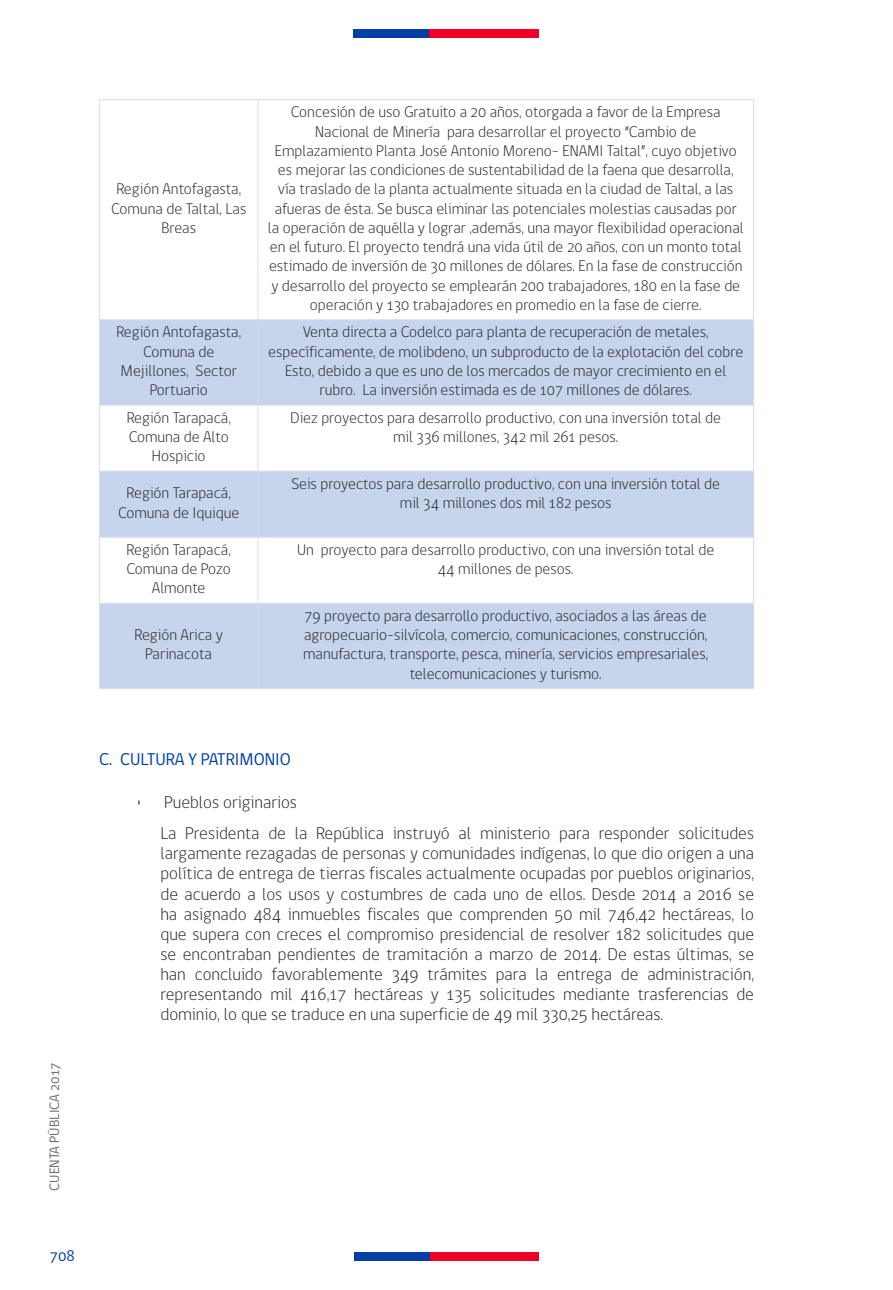
<style>
.page{position:relative;width:893px;height:1290px;background:#fff}
.page>*{position:absolute;margin:0;border:0;box-sizing:border-box;transform-origin:0 0}
.t1{font:300 17.5px/20.1px "gob CL";color:#231f20}
.t2{font:17.5px "gob CL";color:#0040a6}
.t3{font:300 15.75px/19.2px "gob CL";color:#231f20;text-align:center}
.t4{font:15.75px "gob CL";color:#0040a6}
.t5{font:14px "gob CL";color:#6c6d70}
</style>
<div class="page">
<div style="left:430px;top:1252px;width:109px;height:8px;background:#ef0027"></div>
<div style="left:354px;top:1252px;width:76px;height:8px;background:#0040a6"></div>
<div style="left:429px;top:29px;width:110px;height:8px;background:#ef0027"></div>
<div style="left:354px;top:29px;width:75px;height:8px;background:#0040a6"></div>
<svg style="left:100px;top:320px;width:653px;height:368px;fill:#c6d4ec"></svg>
<hr style="left:258px;top:100px;width:1px;height:219px;background:#d4def0">
<hr style="left:258px;top:405px;width:1px;height:66px;background:#d4def0">
<hr style="left:258px;top:538px;width:1px;height:65px;background:#d4def0">
<hr style="left:258px;top:320px;width:1px;height:85px;background:#d4def0">
<hr style="left:258px;top:472px;width:1px;height:65px;background:#d4def0">
<hr style="left:258px;top:604px;width:1px;height:84px;background:#d4def0">
<hr style="left:99px;top:99px;width:159px;height:1px;background:#d4def0">
<hr style="left:258px;top:99px;width:496px;height:1px;background:#d4def0">
<hr style="left:99px;top:319px;width:159px;height:1px;background:#d4def0">
<hr style="left:258px;top:319px;width:496px;height:1px;background:#d4def0">
<hr style="left:99px;top:405px;width:159px;height:1px;background:#d4def0">
<hr style="left:258px;top:405px;width:496px;height:1px;background:#d4def0">
<hr style="left:99px;top:471px;width:159px;height:1px;background:#d4def0">
<hr style="left:258px;top:471px;width:496px;height:1px;background:#d4def0">
<hr style="left:99px;top:537px;width:159px;height:1px;background:#d4def0">
<hr style="left:258px;top:537px;width:496px;height:1px;background:#d4def0">
<hr style="left:99px;top:603px;width:159px;height:1px;background:#d4def0">
<hr style="left:258px;top:603px;width:496px;height:1px;background:#d4def0">
<hr style="left:99px;top:100px;width:1px;height:219px;background:#d4def0">
<hr style="left:753px;top:100px;width:1px;height:219px;background:#d4def0">
<hr style="left:99px;top:405px;width:1px;height:66px;background:#d4def0">
<hr style="left:753px;top:405px;width:1px;height:66px;background:#d4def0">
<hr style="left:99px;top:538px;width:1px;height:65px;background:#d4def0">
<hr style="left:753px;top:538px;width:1px;height:65px;background:#d4def0">
<hr style="left:99px;top:320px;width:1px;height:85px;background:#d4def0">
<hr style="left:753px;top:320px;width:1px;height:85px;background:#d4def0">
<hr style="left:99px;top:472px;width:1px;height:65px;background:#d4def0">
<hr style="left:753px;top:472px;width:1px;height:65px;background:#d4def0">
<hr style="left:99px;top:604px;width:1px;height:84px;background:#d4def0">
<hr style="left:753px;top:604px;width:1px;height:84px;background:#d4def0">
<hr style="left:99px;top:688px;width:159px;height:1px;background:#d4def0">
<hr style="left:258px;top:688px;width:496px;height:1px;background:#d4def0">
<p class="t3" style="left:111px;top:180px;width:137px">Región Antofagasta,<br>Comuna de Taltal, Las<br>Breas</p>
<p class="t3" style="left:268px;top:103px;width:477px">Concesión de uso Gratuito a 20 años, otorgada a favor de la Empresa Nacional de Minería para desarrollar el proyecto “Cambio de Emplazamiento Planta José Antonio Moreno– ENAMI Taltal”, cuyo objetivo es mejorar las condiciones de sustentabilidad de la faena que desarrolla, vía traslado de la planta actualmente situada en la ciudad de Taltal, a las afueras de ésta. Se busca eliminar las potenciales molestias causadas por la operación de aquélla y lograr ,además, una mayor flexibilidad operacional en el futuro. El proyecto tendrá una vida útil de 20 años, con un monto total estimado de inversión de 30 millones de dólares. En la fase de construcción y desarrollo del proyecto se emplearán 200 trabajadores, 180 en la fase de operación y 130 trabajadores en promedio en la fase de cierre.</p>
<p class="t3" style="left:116px;top:323px;width:126px">Región Antofagasta,<br>Comuna de<br>Mejillones, Sector<br>Portuario</p>
<p class="t3" style="left:268px;top:323px;width:476px">Venta directa a Codelco para planta de recuperación de metales, específicamente, de molibdeno, un subproducto de la explotación del cobre Esto, debido a que es uno de los mercados de mayor crecimiento en el rubro. La inversión estimada es de 107 millones de dólares.</p>
<p class="t3" style="left:127px;top:408px;width:106px">Región Tarapacá,<br>Comuna de Alto<br>Hospicio</p>
<p class="t3" style="left:290px;top:408px;width:432px">Diez proyectos para desarrollo productivo, con una inversión total de mil 336 millones, 342 mil 261 pesos.</p>
<p class="t3" style="left:118px;top:484px;width:123px">Región Tarapacá,<br>Comuna de Iquique</p>
<p class="t3" style="left:291px;top:474px;width:430px">Seis proyectos para desarrollo productivo, con una inversión total de mil 34 millones dos mil 182 pesos</p>
<p class="t3" style="left:127px;top:540px;width:106px">Región Tarapacá,<br>Comuna de Pozo<br>Almonte</p>
<p class="t3" style="left:297px;top:540px;width:419px">Un proyecto para desarrollo productivo, con una inversión total de<br>44 millones de pesos.</p>
<p class="t3" style="left:134px;top:626px;width:90px">Región Arica y<br>Parinacota</p>
<p class="t3" style="left:303px;top:606px;width:407px">79 proyecto para desarrollo productivo, asociados a las áreas de agropecuario-silvícola, comercio, comunicaciones, construcción, manufactura, transporte, pesca, minería, servicios empresariales, telecomunicaciones y turismo.</p>
<p class="t5" style="left:45px;top:1191px;width:130px;rotate:-90deg">CUENTA PÚBLICA 2017</p>
<p class="t4" style="left:50px;top:1244px;width:27px">708</p>
<p class="t2" style="left:99px;top:747px;width:193px">C. CULTURA Y PATRIMONIO</p>
<p class="t1" style="left:160px;top:786px;width:595px;line-height:31.5px;text-indent:-24px">• Pueblos originarios<br>La Presidenta de la República instruyó al ministerio para responder solicitudes</p>
<p class="t1" style="left:160px;top:844px;width:595px;text-align:justify">largamente rezagadas de personas y comunidades indígenas, lo que dio origen a una política de entrega de tierras fiscales actualmente ocupadas por pueblos originarios, de acuerdo a los usos y costumbres de cada uno de ellos. Desde 2014 a 2016 se ha asignado 484 inmuebles fiscales que comprenden 50 mil 746,42 hectáreas, lo que supera con creces el compromiso presidencial de resolver 182 solicitudes que se encontraban pendientes de tramitación a marzo de 2014. De estas últimas, se han concluido favorablemente 349 trámites para la entrega de administración, representando mil 416,17 hectáreas y 135 solicitudes mediante trasferencias de dominio, lo que se traduce en una superficie de 49 mil 330,25 hectáreas.</p>
</div>
